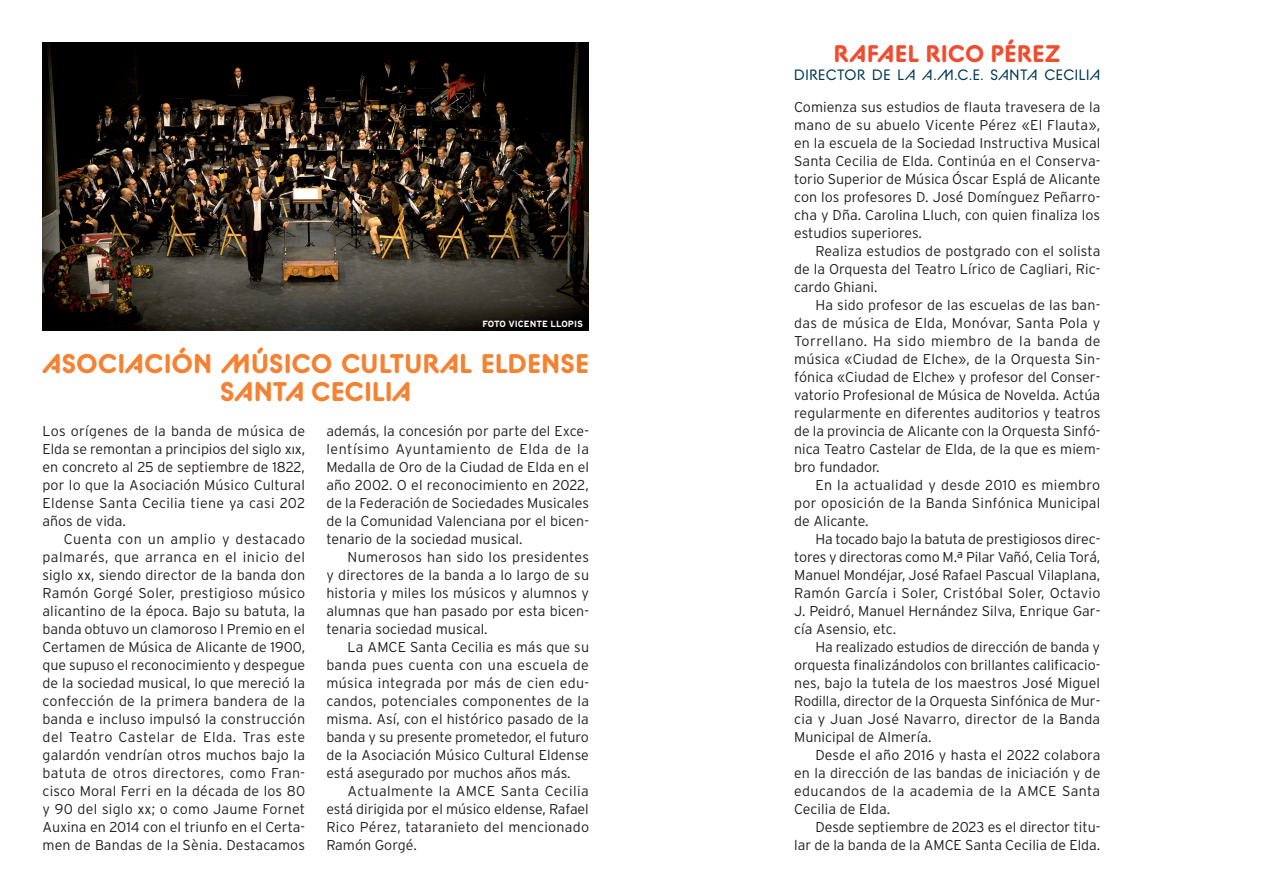
<style>
.page{position:relative;width:1263px;height:893px;background:#fff}
.page>*{position:absolute;margin:0;border:0;box-sizing:border-box;transform-origin:0 0}
.t1{font:700 27px "BC Alphapipe RB";letter-spacing:.01em;color:#f48232}
.t2{font:700 24px "BC Alphapipe RB";letter-spacing:.025em;color:#ef4d2f}
.t3{font:15px "BC Alphapipe RB";letter-spacing:.03em;color:#013954}
.t4{font:300 14.25px/18px "Interstate";color:#231f20;text-align:justify}
.t5{font:700 9px "Interstate";color:#fff}
.s1{font-weight:400;font-size:10.5px}
</style>
<div class="page">
<img style="left:43px;top:43px;width:546px;height:288px">
<p class="t5" style="left:483px;top:318px;width:102px">FOTO VICENTE LLOPIS</p>
<p class="t1" style="left:43px;top:346px;width:548px">ASOCIACIÓN MÚSICO CULTURAL ELDENSE</p>
<p class="t1" style="left:220px;top:374px;width:193px">SANTA CECILIA</p>
<p class="t4" style="left:43px;top:422px;width:264px">Los orígenes de la banda de música de Elda se remontan a principios del siglo <span class="s1">XIX</span>, en concreto al 25 de septiembre de 1822, por lo que la Asociación Músico Cultural Eldense Santa Cecilia tiene ya casi 202 años de vida.</p>
<p class="t4" style="left:43px;top:530px;width:264px;text-indent:21px">Cuenta con un amplio y destacado palmarés, que arranca en el inicio del siglo <span class="s1">XX</span>, siendo director de la banda don Ramón Gorgé Soler, prestigioso músico alicantino de la época. Bajo su batuta, la banda obtuvo un clamoroso I Premio en el Certamen de Música de Alicante de 1900, que supuso el reconocimiento y despegue de la sociedad musical, lo que mereció la confección de la primera bandera de la banda e incluso impulsó la construcción del Teatro Castelar de Elda. Tras este galardón vendrían otros muchos bajo la batuta de otros directores, como Fran&shy;cisco Moral Ferri en la década de los 80 y 90 del siglo <span class="s1">XX</span>; o como Jaume Fornet Auxina en 2014 con el triunfo en el Certa&shy;men de Bandas de la Sènia. Destacamos</p>
<p class="t4" style="left:326px;top:422px;width:264px">además, la concesión por parte del Exce&shy;lentísimo Ayuntamiento de Elda de la Medalla de Oro de la Ciudad de Elda en el año 2002. O el reconocimiento en 2022, de la Federación de Sociedades Musicales de la Comunidad Valenciana por el bicen&shy;tenario de la sociedad musical.</p>
<p class="t4" style="left:326px;top:548px;width:264px;text-indent:21px">Numerosos han sido los presidentes y directores de la banda a lo largo de su historia y miles los músicos y alumnos y alumnas que han pasado por esta bicen&shy;tenaria sociedad musical.</p>
<p class="t4" style="left:326px;top:638px;width:264px;text-indent:21px">La AMCE Santa Cecilia es más que su banda pues cuenta con una escuela de música integrada por más de cien edu&shy;candos, potenciales componentes de la misma. Así, con el histórico pasado de la banda y su presente prometedor, el futuro de la Asociación Músico Cultural Eldense está asegurado por muchos años más.</p>
<p class="t4" style="left:326px;top:782px;width:264px;text-indent:21px">Actualmente la AMCE Santa Cecilia está dirigida por el músico eldense, Rafael Rico Pérez, tataranieto del mencionado Ramón Gorgé.</p>
<p class="t2" style="left:834px;top:38px;width:228px">RAFAEL RICO PÉREZ</p>
<p class="t3" style="left:794px;top:65px;width:308px">DIRECTOR DE LA A.M.C.E. SANTA CECILIA</p>
<p class="t4" style="left:794px;top:98px;width:308px">Comienza sus estudios de flauta travesera de la mano de su abuelo Vicente Pérez «El Flauta», en la escuela de la Sociedad Instructiva Musical Santa Cecilia de Elda. Continúa en el Conserva&shy;torio Superior de Música Óscar Esplá de Alicante con los profesores D. José Domínguez Peñarro&shy;cha y Dña. Carolina Lluch, con quien finaliza los estudios superiores.</p>
<p class="t4" style="left:794px;top:242px;width:308px;text-indent:21px">Realiza estudios de postgrado con el solista de la Orquesta del Teatro Lírico de Cagliari, Ric&shy;cardo Ghiani.</p>
<p class="t4" style="left:794px;top:296px;width:308px;text-indent:21px">Ha sido profesor de las escuelas de las ban&shy;das de música de Elda, Monóvar, Santa Pola y Torrellano. Ha sido miembro de la banda de música «Ciudad de Elche», de la Orquesta Sin&shy;fónica «Ciudad de Elche» y profesor del Conser&shy;vatorio Profesional de Música de Novelda. Actúa regularmente en diferentes auditorios y teatros de la provincia de Alicante con la Orquesta Sinfó&shy;nica Teatro Castelar de Elda, de la que es miem&shy;bro fundador.</p>
<p class="t4" style="left:794px;top:476px;width:308px;text-indent:21px">En la actualidad y desde 2010 es miembro por oposición de la Banda Sinfónica Municipal de Alicante.</p>
<p class="t4" style="left:794px;top:530px;width:308px;text-indent:21px">Ha tocado bajo la batuta de prestigiosos direc&shy;tores y directoras como M.ª Pilar Vañó, Celia Torá, Manuel Mondéjar, José Rafael Pascual Vilaplana, Ramón García i Soler, Cristóbal Soler, Octavio J. Peidró, Manuel Hernández Silva, Enrique Gar&shy;cía Asensio, etc.</p>
<p class="t4" style="left:794px;top:638px;width:308px;text-indent:21px">Ha realizado estudios de dirección de banda y orquesta finalizándolos con brillantes calificacio&shy;nes, bajo la tutela de los maestros José Miguel Rodilla, director de la Orquesta Sinfónica de Mur&shy;cia y Juan José Navarro, director de la Banda Municipal de Almería.</p>
<p class="t4" style="left:794px;top:746px;width:308px;text-indent:21px">Desde el año 2016 y hasta el 2022 colabora en la dirección de las bandas de iniciación y de educandos de la academia de la AMCE Santa Cecilia de Elda.</p>
<p class="t4" style="left:794px;top:818px;width:308px;text-align:right">Desde septiembre de 2023 es el director titu-<br>lar de la banda de la AMCE Santa Cecilia de Elda.</p>
</div>
